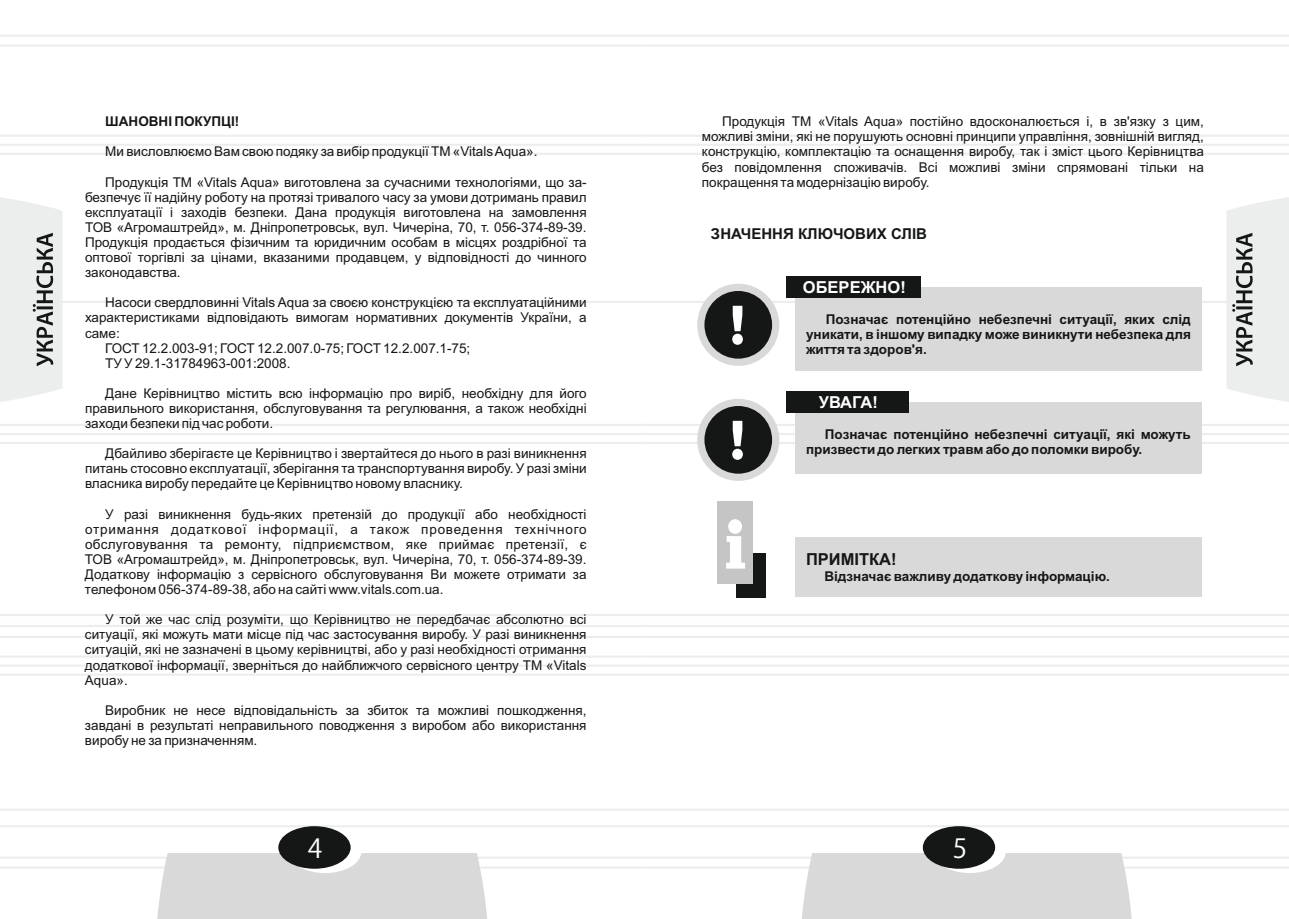
<style>
.page{position:relative;width:1289px;height:919px;background:#fff}
.page>*{position:absolute;margin:0;border:0;box-sizing:border-box;transform-origin:0 0}
.t1{font:26.25px "Koz Go Pro";color:#fff}
.t2{font:700 16.5px "Arial";color:#fff}
.t3{font:700 16.5px "Arial";color:#151616}
.t4{font:700 15px "Arial";color:#151616}
.t5{font:13.5px/15.1px "Arial";color:#151616;text-align:justify}
.t6{font:700 13.5px/15.1px "Arial";color:#151616}
</style>
<div class="page">
<hr style="left:0;top:135px;width:644px;height:2px;background:#eceded">
<hr style="left:0;top:153px;width:644px;height:2px;background:#eceded">
<hr style="left:0;top:614px;width:644px;height:2px;background:#eceded">
<hr style="left:0;top:635px;width:644px;height:3px;background:#eceded">
<hr style="left:0;top:655px;width:644px;height:2px;background:#eceded">
<hr style="left:0;top:673px;width:644px;height:2px;background:#eceded">
<hr style="left:0;top:856px;width:644px;height:2px;background:#eceded">
<hr style="left:0;top:866px;width:644px;height:2px;background:#eceded">
<hr style="left:0;top:35px;width:644px;height:2px;background:#eceded">
<hr style="left:0;top:45px;width:644px;height:2px;background:#eceded">
<hr style="left:0;top:808px;width:644px;height:2px;background:#eceded">
<hr style="left:0;top:825px;width:644px;height:2px;background:#eceded">
<hr style="left:0;top:301px;width:644px;height:2px;background:#eceded">
<svg style="left:0;top:197px;width:63px;height:205px"></svg>
<div style="left:157px;top:853px;width:330px;height:65px;background:#d9d9da"></div>
<svg style="left:289px;top:830px;width:72px;height:43px"></svg>
<div style="left:278px;top:826px;width:72px;height:42px;background:#151616;border-radius:50%"></div>
<hr style="left:644px;top:135px;width:644px;height:2px;background:#eceded">
<hr style="left:0;top:144px;width:1288px;height:2px;background:#eff0f0">
<hr style="left:644px;top:153px;width:644px;height:2px;background:#eceded">
<hr style="left:644px;top:614px;width:644px;height:2px;background:#eceded">
<hr style="left:0;top:625px;width:1288px;height:2px;background:#eceded">
<hr style="left:644px;top:635px;width:644px;height:3px;background:#eceded">
<hr style="left:644px;top:655px;width:644px;height:2px;background:#eceded">
<hr style="left:0;top:665px;width:1288px;height:2px;background:#f0f1f1">
<hr style="left:644px;top:673px;width:644px;height:2px;background:#eceded">
<hr style="left:644px;top:856px;width:644px;height:2px;background:#eceded">
<hr style="left:644px;top:866px;width:644px;height:2px;background:#eceded">
<hr style="left:644px;top:35px;width:644px;height:2px;background:#eceded">
<hr style="left:644px;top:45px;width:644px;height:2px;background:#eceded">
<hr style="left:644px;top:808px;width:644px;height:2px;background:#eceded">
<hr style="left:644px;top:825px;width:644px;height:2px;background:#eceded">
<hr style="left:644px;top:301px;width:644px;height:2px;background:#eceded">
<svg style="left:1226px;top:197px;width:62px;height:205px"></svg>
<div style="left:801px;top:853px;width:330px;height:65px;background:#d9d9da"></div>
<div style="left:933px;top:830px;width:72px;height:43px;background:#fff;border-radius:50%"></div>
<div style="left:922px;top:826px;width:73px;height:42px;background:#151616;border-radius:50%"></div>
<div style="left:697px;top:399px;width:82px;height:82px;border:14px solid #d9d9da;border-radius:50%"></div>
<div style="left:704px;top:406px;width:68px;height:67px;background:#151616;border-radius:50%"></div>
<svg style="left:0;top:421px;width:1288px;height:39px"></svg>
<div style="left:794px;top:402px;width:407px;height:72px;background:#d9d9da"></div>
<div style="left:786px;top:391px;width:122px;height:22px;background:#151616"></div>
<div style="left:736px;top:552px;width:29px;height:45px;background:#151616"></div>
<div style="left:717px;top:501px;width:36px;height:83px;background:#c5c5c5"></div>
<svg style="left:726px;top:519px;width:19px;height:49px"></svg>
<div style="left:794px;top:537px;width:407px;height:60px;background:#d9d9da"></div>
<div style="left:697px;top:284px;width:82px;height:82px;border:14px solid #d9d9da;border-radius:50%"></div>
<div style="left:704px;top:291px;width:68px;height:67px;background:#151616;border-radius:50%"></div>
<svg style="left:732px;top:306px;width:11px;height:39px"></svg>
<div style="left:794px;top:287px;width:407px;height:84px;background:#d9d9da"></div>
<div style="left:786px;top:276px;width:134px;height:22px;background:#151616"></div>
<p class="t6" style="left:105px;top:115px;width:136px">ШАНОВНІ ПОКУПЦІ!</p>
<p class="t5" style="left:105px;top:145px;width:434px">Ми висловлюємо Вам свою подяку за вибір продукції ТМ «Vitals Aqua».</p>
<p class="t5" style="left:85px;top:175px;width:503px;text-indent:20px">Продукція ТМ «Vitals Aqua» виготовлена за сучасними технологіями, що за&shy;безпечує її надійну роботу на протязі тривалого часу за умови дотримань правил експлуатації і заходів безпеки.</p>
<p class="t5" style="left:85px;top:206px;width:503px;text-indent:210px">Дана продукція виготовлена на замовлення ТОВ «Агромаштрейд», м. Дніпропетровськ, вул. Чичеріна, 70, т. 056-374-89-39.<br>Продукція продається фізичним та юридичним особам в місцях роздрібної та оптової торгівлі за цінами, вказаними продавцем, у відповідності до чинного законодавства.</p>
<p class="t5" style="left:105px;top:296px;width:483px">Насоси свердловинні Vitals Aqua за своєю конструкцією та експлуатаційними</p>
<p class="t5" style="left:85px;top:311px;width:503px">характеристиками відповідають вимогам нормативних документів України, а</p>
<p class="t5" style="left:85px;top:326px;width:36px">саме:</p>
<p class="t5" style="left:105px;top:341px;width:366px">ГОСТ 12.2.003-91; ГОСТ 12.2.007.0-75; ГОСТ 12.2.007.1-75;</p>
<p class="t5" style="left:105px;top:356px;width:187px">ТУ У 29.1-31784963-001:2008.</p>
<p class="t5" style="left:85px;top:387px;width:503px;text-indent:20px">Дане Керівництво містить всю інформацію про виріб, необхідну для його правильного використання, обслуговування та регулювання, а також необхідні заходи безпеки під час роботи.</p>
<p class="t5" style="left:85px;top:447px;width:503px;text-indent:20px">Дбайливо зберігаєте це Керівництво і звертайтеся до нього в разі виникнення питань стосовно експлуатації, зберігання та транспортування виробу. У разі зміни власника виробу передайте це Керівництво новому власнику.</p>
<p class="t5" style="left:85px;top:507px;width:503px;text-indent:20px">У разі виникнення будь-яких претензій до продукції або необхідності отримання додаткової інформації, а також проведення технічного обслуговування та ремонту, підприємством, яке приймає претензії, є ТОВ «Агромаштрейд», м. Дніпропетровськ, вул. Чичеріна, 70, т. 056-374-89-39.<br>Додаткову інформацію з сервісного обслуговування Ви можете отримати за телефоном 056-374-89-38, або на сайті www.vitals.com.ua.</p>
<p class="t5" style="left:85px;top:613px;width:503px;text-indent:20px">У той же час слід розуміти, що Керівництво не передбачає абсолютно всі ситуації, які можуть мати місце під час застосування виробу. У разі виникнення ситуацій, які не зазначені в цьому керівництві, або у разі необхідності отримання додаткової інформації, зверніться до найближчого сервісного центру ТМ «Vitals Aqua».</p>
<p class="t5" style="left:85px;top:703px;width:503px;text-indent:20px">Виробник не несе відповідальність за збиток та можливі пошкодження, завдані в результаті неправильного поводження з виробом або використання виробу не за призначенням.</p>
<p class="t5" style="left:702px;top:115px;width:503px;text-indent:20px">Продукція ТМ «Vitals Aqua» постійно вдосконалюється і, в зв'язку з цим, можливі зміни, які не порушують основні принципи управління, зовнішній вигляд, конструкцію, комплектацію та оснащення виробу, так і зміст цього Керівництва без повідомлення споживачів. Всі можливі зміни спрямовані тільки на покращення та модернізацію виробу.</p>
<p class="t4" style="left:711px;top:228px;width:218px">ЗНАЧЕННЯ КЛЮЧОВИХ СЛІВ</p>
<p class="t2" style="left:803px;top:281px;width:104px">ОБЕРЕЖНО!</p>
<p class="t6" style="left:806px;top:312px;width:386px;text-align:justify;text-indent:20px">Позначає потенційно небезпечні ситуації, яких слід уникати, в іншому випадку може виникнути небезпека для життя та здоров'я.</p>
<p class="t2" style="left:818px;top:396px;width:60px">УВАГА!</p>
<p class="t6" style="left:806px;top:428px;width:386px;text-indent:19px">Позначає потенційно небезпечні ситуації, які можуть призвести до легких травм або до поломки виробу.</p>
<p class="t3" style="left:806px;top:553px;width:92px">ПРИМІТКА!</p>
<p class="t6" style="left:824px;top:569px;width:287px">Відзначає важливу додаткову інформацію.</p>
<h1 class="t1" style="left:308px;top:835px;width:16px">4</h1>
<h1 class="t1" style="left:952px;top:835px;width:16px">5</h1>
</div>
